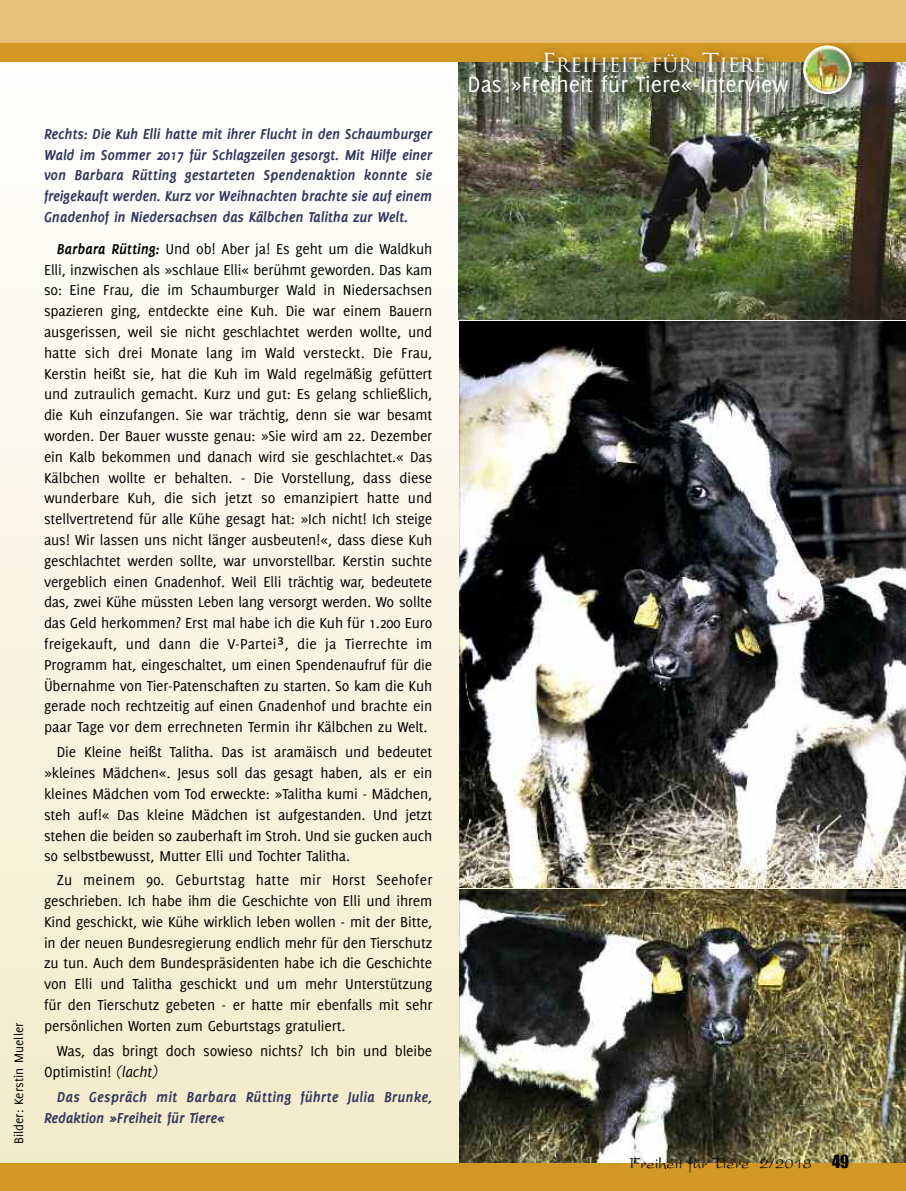
<style>
.page{position:relative;width:906px;height:1191px;background:#fff}
.page>*{position:absolute;margin:0;border:0;box-sizing:border-box;transform-origin:0 0}
.t1{font:24px "Delicious";color:#fff}
.t2{font:19.2px "Trajan";color:#fff}
.t3{font:16.5px "President";color:#000}
.t4{font:15.75px/20.9px "Delicious";letter-spacing:-.01em;color:#000;text-align:justify}
.t5{font:italic 700 15.75px/20.9px "Delicious";letter-spacing:-.015em;color:#30355d;text-align:justify}
.t6{font:italic 700 15.75px/20.9px "Delicious";letter-spacing:.005em;color:#30355d}
.t7{font:13.5px "Delicious";letter-spacing:.005em;color:#000}
.s1{font-weight:700;font-style:italic}
.s2{font-family:"Tahoma"}
.s3{font-style:italic}
.s4{font-size:25.5px}
.s5{font-family:"Impact"}
</style>
<div class="page">
<div style="left:0;top:55px;width:906px;height:1136px;background:linear-gradient(to bottom,#fdfdfc,#f3ecca)"></div>
<img style="left:459px;top:322px;width:447px;height:565px">
<img style="left:459px;top:61px;width:447px;height:258px">
<img style="left:459px;top:889px;width:447px;height:274px">
<div style="left:0;top:1163px;width:906px;height:28px;background:#d29823"></div>
<div style="left:0;top:0;width:906px;height:44px;background:#e4c17b"></div>
<div style="left:0;top:43px;width:906px;height:18px;background:#d29823"></div>
<img style="left:496px;top:49px;width:300px;height:58px">
<img style="left:796px;top:52px;width:75px;height:62px">
<img style="left:803px;top:45px;width:48px;height:49px">
<p class="t7" style="left:14px;top:1144px;width:123px;rotate:-90deg">Bilder: Kerstin Mueller</p>
<p class="t5" style="left:44px;top:124px;width:390px">Rechts: Die Kuh Elli hatte mit ihrer Flucht in den Schaumburger Wald im Sommer 2017 für Schlagzeilen gesorgt. Mit Hilfe einer von Barbara Rütting gestarteten Spendenaktion konnte sie freigekauft werden. Kurz vor Weihnachten brachte sie auf einem Gnadenhof in Niedersachsen das Kälbchen Talitha zur Welt.</p>
<p class="t4" style="left:44px;top:239px;width:390px;text-indent:13px"><span class="s1">Barbara Rütting:</span> Und ob! Aber ja! Es geht um die Waldkuh Elli, inzwischen als »schlaue Elli« berühmt geworden. Das kam so: Eine Frau, die im Schaumburger Wald in Niedersachsen spazieren ging, entdeckte eine Kuh. Die war einem Bauern ausgerissen, weil sie nicht geschlachtet werden wollte, und hatte sich drei Monate lang im Wald versteckt. Die Frau, Kerstin heißt sie, hat die Kuh im Wald regelmäßig gefüttert und zutraulich gemacht. Kurz und gut: Es gelang schließlich, die Kuh einzufangen. Sie war trächtig, denn sie war besamt worden. Der Bauer wusste genau: »Sie wird am 22. Dezember ein Kalb bekommen und danach wird sie geschlachtet.« Das Kälbchen wollte er behalten. - Die Vorstellung, dass diese wunderbare Kuh, die sich jetzt so emanzipiert hatte und stellvertretend für alle Kühe gesagt hat: »Ich nicht! Ich steige aus! Wir lassen uns nicht länger ausbeuten!«, dass diese Kuh geschlachtet werden sollte, war unvorstellbar. Kerstin suchte vergeblich einen Gnadenhof. Weil Elli trächtig war, bedeutete das, zwei Kühe müssten Leben lang versorgt werden. Wo sollte das Geld herkommen? Erst mal habe ich die Kuh für 1.200 Euro freigekauft, und dann die V-Partei<span class="s2">³</span>, die ja Tierrechte im Programm hat, eingeschaltet, um einen Spendenaufruf für die Übernahme von Tier-Patenschaften zu starten. So kam die Kuh gerade noch rechtzeitig auf einen Gnadenhof und brachte ein paar Tage vor dem errechneten Termin ihr Kälbchen zu Welt.</p>
<p class="t4" style="left:44px;top:743px;width:390px;text-indent:13px">Die Kleine heißt Talitha. Das ist aramäisch und bedeutet »kleines Mädchen«. Jesus soll das gesagt haben, als er ein kleines Mädchen vom Tod erweckte: »Talitha kumi - Mädchen, steh auf!« Das kleine Mädchen ist aufgestanden. Und jetzt stehen die beiden so zauberhaft im Stroh. Und sie gucken auch so selbstbewusst, Mutter Elli und Tochter Talitha.</p>
<p class="t4" style="left:44px;top:870px;width:390px;text-indent:13px">Zu meinem 90. Geburtstag hatte mir Horst Seehofer geschrieben. Ich habe ihm die Geschichte von Elli und ihrem Kind geschickt, wie Kühe wirklich leben wollen - mit der Bitte, in der neuen Bundesregierung endlich mehr für den Tierschutz zu tun. Auch dem Bundespräsidenten habe ich die Geschichte von Elli und Talitha geschickt und um mehr Unterstützung für den Tierschutz gebeten - er hatte mir ebenfalls mit sehr persönlichen Worten zum Geburtstags gratuliert.</p>
<p class="t4" style="left:44px;top:1041px;width:390px;text-indent:13px">Was, das bringt doch sowieso nichts? Ich bin und bleibe<br>Optimistin! <span class="s3">(lacht)</span></p>
<p class="t6" style="left:44px;top:1087px;width:390px;text-indent:13px">Das Gespräch mit Barbara Rütting führte Julia Brunke,<br>Redaktion »Freiheit für Tiere«</p>
<p class="t2" style="left:541px;top:54px;width:226px"><span class="s4">F</span>REIHEIT FÜR <span class="s4">T</span>IERE</p>
<h1 class="t1" style="left:467px;top:76px;width:322px">Das »Freiheit für Tiere«-Interview</h1>
<p class="t3" style="left:629px;top:1158px;width:222px">Freiheit für Tiere 2/2018 <span class="s5">49</span></p>
</div>
